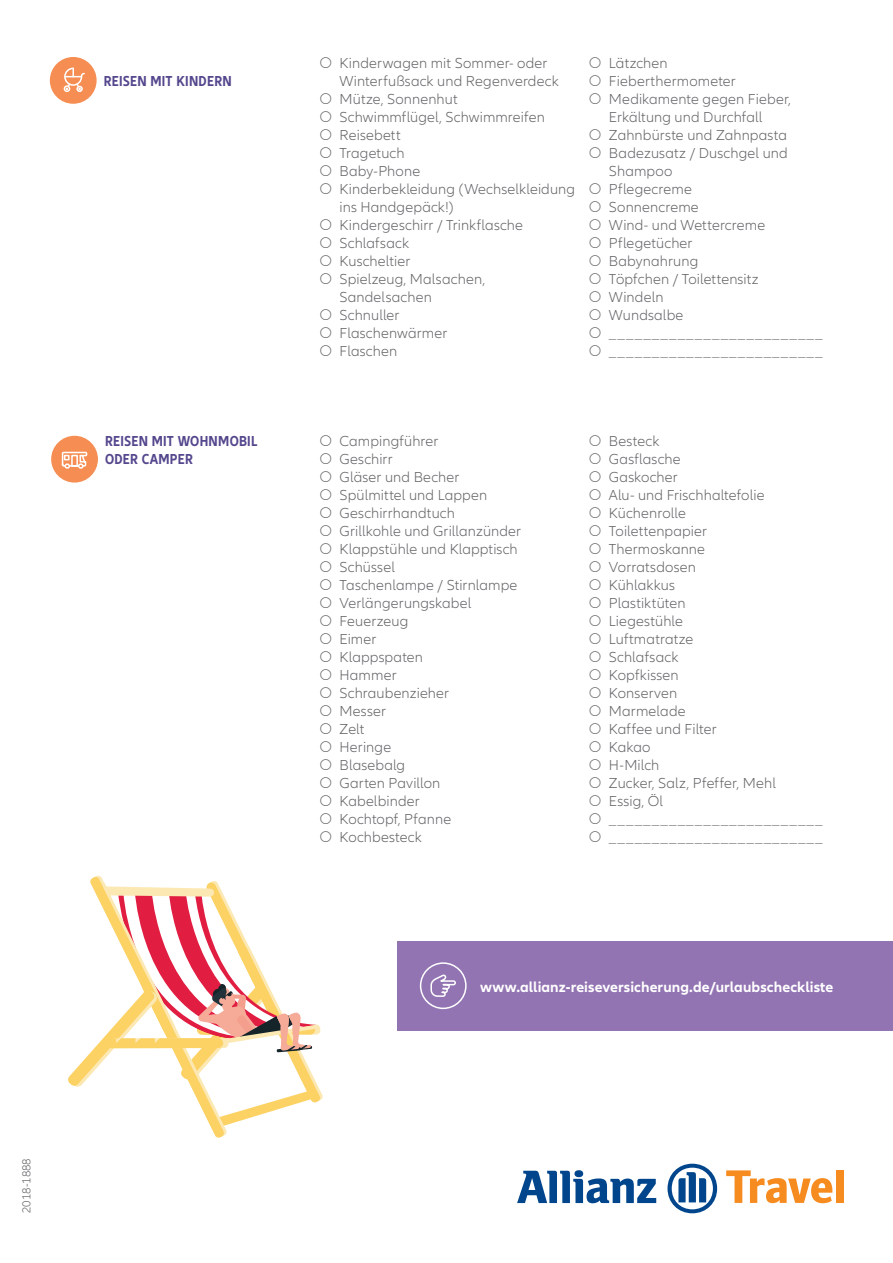
<style>
.page{position:relative;width:893px;height:1263px;background:#fff}
.page>*{position:absolute;margin:0;border:0;box-sizing:border-box;transform-origin:0 0}
.t1{font:300 15px/18px "Allianz Neo";letter-spacing:.01em;color:#636366}
.t2{font:700 15px "Allianz Neo";letter-spacing:.005em;color:#fff}
.t3{font:700 condensed 15px/18px "Allianz Neo";letter-spacing:.02em;color:#55478d}
.t4{font:300 12px "Allianz Neo";color:#636366}
</style>
<div class="page">
<svg style="left:517px;top:1170px;width:139px;height:33px"></svg>
<svg style="left:667px;top:1164px;width:50px;height:49px"></svg>
<svg style="left:726px;top:1170px;width:106px;height:33px"></svg>
<div style="left:836px;top:1170px;width:7px;height:33px;background:#f68b1f"></div>
<div style="left:52px;top:436px;width:45px;height:46px;background:#f68e53;border-radius:50%"></div>
<div style="left:51px;top:436px;width:47px;height:47px;border:2px solid #f68e53;border-radius:50%"></div>
<svg style="left:61px;top:451px;width:27px;height:18px"></svg>
<div style="left:51px;top:58px;width:45px;height:45px;background:#f68e53;border-radius:50%"></div>
<div style="left:50px;top:57px;width:47px;height:47px;border:2px solid #f68e53;border-radius:50%"></div>
<svg style="left:63px;top:67px;width:22px;height:25px"></svg>
<div style="left:397px;top:941px;width:496px;height:89px;background:#9374b3"></div>
<div style="left:420px;top:962px;width:47px;height:47px;border:2px solid #fff;border-radius:50%"></div>
<svg style="left:430px;top:974px;width:26px;height:23px"></svg>
<svg style="left:68px;top:876px;width:255px;height:261px"></svg>
<p class="t3" style="left:104px;top:72px;width:130px">REISEN MIT KINDERN</p>
<p class="t3" style="left:105px;top:432px;width:154px">REISEN MIT WOHNMOBIL<br>ODER CAMPER</p>
<p class="t4" style="left:20px;top:1213px;width:57px;rotate:-90deg">2018-1888</p>
<p class="t1" style="left:340px;top:54px;width:237px">Kinderwagen mit Sommer- oder<br>Winterfußsack und Regenverdeck<br>Mütze, Sonnenhut<br>Schwimmflügel, Schwimmreifen<br>Reisebett<br>Tragetuch<br>Baby-Phone<br>Kinderbekleidung (Wechselkleidung ins Handgepäck!)<br>Kindergeschirr / Trinkflasche<br>Schlafsack<br>Kuscheltier<br>Spielzeug, Malsachen,<br>Sandelsachen<br>Schnuller<br>Flaschenwärmer<br>Flaschen</p>
<p class="t1" style="left:609px;top:54px;width:215px">Lätzchen<br>Fieberthermometer<br>Medikamente gegen Fieber,<br>Erkältung und Durchfall<br>Zahnbürste und Zahnpasta<br>Badezusatz / Duschgel und<br>Shampoo<br>Pflegecreme<br>Sonnencreme<br>Wind- und Wettercreme<br>Pflegetücher<br>Babynahrung<br>Töpfchen / Toilettensitz<br>Windeln<br>Wundsalbe _________________________ _________________________</p>
<p class="t1" style="left:340px;top:432px;width:183px">Campingführer<br>Geschirr<br>Gläser und Becher<br>Spülmittel und Lappen<br>Geschirrhandtuch<br>Grillkohle und Grillanzünder<br>Klappstühle und Klapptisch<br>Schüssel<br>Taschenlampe / Stirnlampe<br>Verlängerungskabel<br>Feuerzeug<br>Eimer<br>Klappspaten<br>Hammer<br>Schraubenzieher<br>Messer<br>Zelt<br>Heringe<br>Blasebalg<br>Garten Pavillon<br>Kabelbinder<br>Kochtopf, Pfanne<br>Kochbesteck</p>
<p class="t1" style="left:609px;top:432px;width:215px">Besteck<br>Gasflasche<br>Gaskocher<br>Alu- und Frischhaltefolie<br>Küchenrolle<br>Toilettenpapier<br>Thermoskanne<br>Vorratsdosen<br>Kühlakkus<br>Plastiktüten<br>Liegestühle<br>Luftmatratze<br>Schlafsack<br>Kopfkissen<br>Konserven<br>Marmelade<br>Kaffee und Filter<br>Kakao<br>H-Milch<br>Zucker, Salz, Pfeffer, Mehl<br>Essig, Öl _________________________ _________________________</p>
<p class="t2" style="left:480px;top:978px;width:355px">www.allianz-reiseversicherung.de/urlaubscheckliste</p>
</div>
